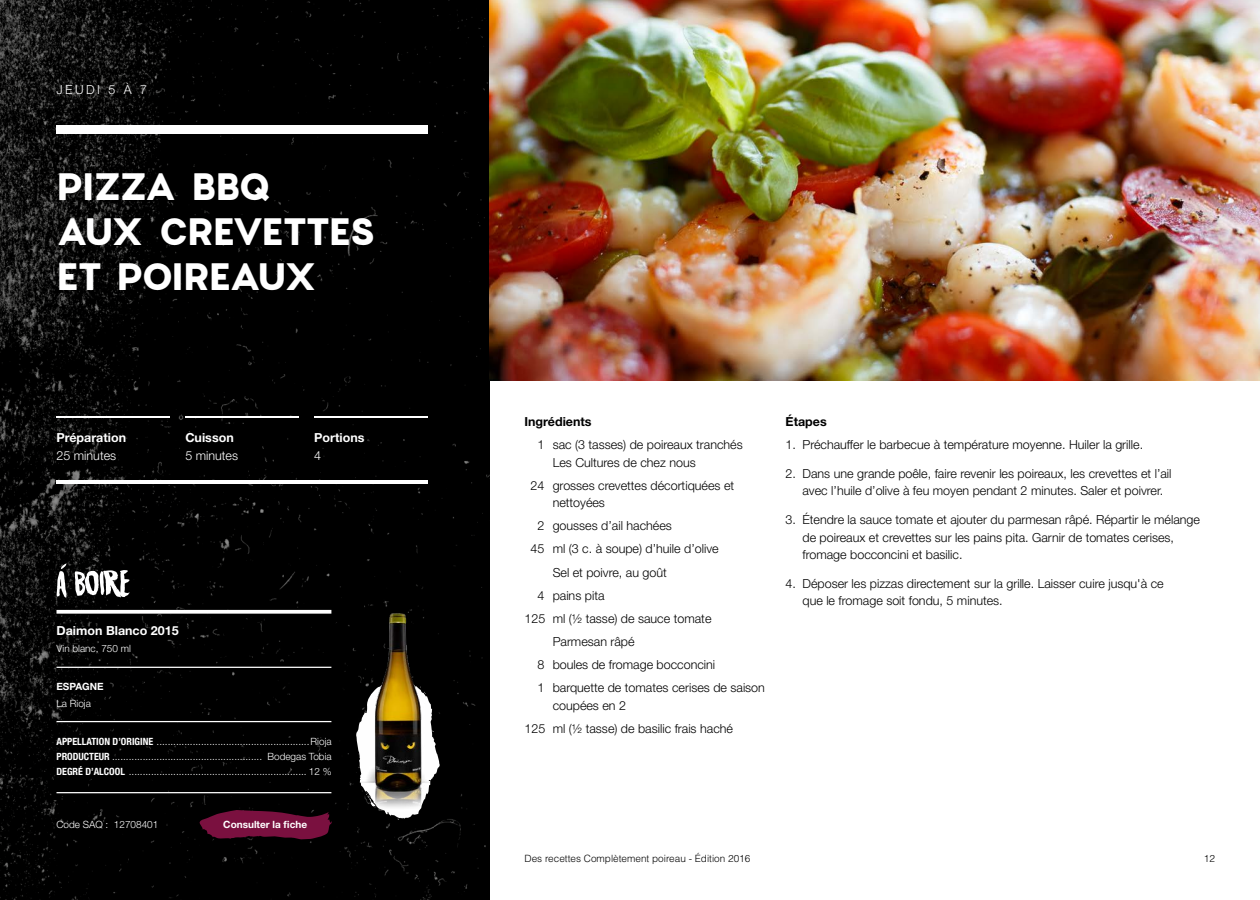
<style>
.page{position:relative;width:1260px;height:900px;background:#fff}
.page>*{position:absolute;margin:0;border:0;box-sizing:border-box;transform-origin:0 0}
.t1{font:700 37.5px/45px "Charlevoix Pro";letter-spacing:-.05em;color:#fff}
.t2{font:300 12.5px/17.5px "Helvetica Neue LT Std";color:#000}
.t3{font:700 12.5px "Helvetica Neue LT Std";color:#fff}
.t4{font:300 12.5px "Helvetica Neue LT Std";color:#fff}
.t5{font:700 12.5px "Helvetica Neue LT Std";color:#000}
.t6{font:300 10px/15px "Helvetica Neue LT Std";color:#fff;text-align:justify}
.t7{font:300 10px "Helvetica LT Std";color:#000}
.t8{font:700 10px "Helvetica Neue LT Std";color:#fff}
.s1{font-weight:700;font-stretch:condensed}
</style>
<div class="page">
<img style="left:0;top:0;width:489px;height:900px">
<div style="left:56px;top:125px;width:372px;height:9px;background:#fff"></div>
<hr style="left:56px;top:481px;width:372px;height:3px;background:#fff">
<hr style="left:56px;top:416px;width:114px;height:2px;background:#fff">
<hr style="left:185px;top:416px;width:114px;height:2px;background:#fff">
<hr style="left:314px;top:416px;width:114px;height:2px;background:#fff">
<svg style="left:56px;top:563px;width:11px;height:35px"></svg>
<svg style="left:75px;top:570px;width:55px;height:27px"></svg>
<hr style="left:56px;top:667px;width:275px;height:1px;background:#fff">
<svg style="left:56px;top:610px;width:275px;height:4px"></svg>
<hr style="left:56px;top:721px;width:275px;height:1px;background:#fff">
<hr style="left:56px;top:792px;width:275px;height:1px;background:#fff">
<img style="left:351px;top:612px;width:91px;height:215px">
<img style="left:489px;top:0;width:771px;height:380px">
<svg style="left:200px;top:810px;width:132px;height:29px;background:#5f0c31"></svg>
<p class="t4" style="left:57px;top:81px;width:92px">JEUDI 5 À 7</p>
<h1 class="t1" style="left:56px;top:164px;width:320px">PIZZA BBQ<br>AUX CREVETTES<br>ET POIREAUX</h1>
<p class="t3" style="left:56px;top:430px;width:71px">Préparation</p>
<p class="t4" style="left:56px;top:447px;width:61px">25 minutes</p>
<p class="t3" style="left:185px;top:430px;width:50px">Cuisson</p>
<p class="t4" style="left:185px;top:447px;width:54px">5 minutes</p>
<p class="t3" style="left:314px;top:430px;width:52px">Portions</p>
<p class="t4" style="left:314px;top:447px;width:8px">4</p>
<p class="t3" style="left:56px;top:623px;width:124px">Daimon Blanco 2015</p>
<p class="t6" style="left:56px;top:641px;width:76px">Vin blanc, 750 ml</p>
<p class="t8" style="left:56px;top:680px;width:49px">ESPAGNE</p>
<p class="t6" style="left:56px;top:696px;width:36px">La Rioja</p>
<p class="t6" style="left:56px;top:734px;width:277px"><span class="s1">APPELLATION D’ORIGINE</span> .......................................................Rioja <span class="s1">PRODUCTEUR</span> ...................................................... Bodegas Tobia <span class="s1">DEGRÉ D’ALCOOL</span> ................................................................ 12 %</p>
<p class="t6" style="left:56px;top:817px;width:103px">Code SAQ : 12708401</p>
<p class="t8" style="left:223px;top:818px;width:85px">Consulter la fiche</p>
<p class="t5" style="left:525px;top:414px;width:69px">Ingrédients</p>
<p class="t2" style="left:553px;top:436px;width:192px;text-indent:-15px">1 sac (3 tasses) de poireaux tranchés<br>Les Cultures de chez nous</p>
<p class="t2" style="left:553px;top:476px;width:183px;text-indent:-22px">24 grosses crevettes décortiquées et nettoyées</p>
<p class="t2" style="left:538px;top:517px;width:136px">2 gousses d’ail hachées</p>
<p class="t2" style="left:531px;top:540px;width:190px">45 ml (3 c. à soupe) d’huile d’olive</p>
<p class="t2" style="left:553px;top:563px;width:116px">Sel et poivre, au goût</p>
<p class="t2" style="left:538px;top:586px;width:68px">4 pains pita</p>
<p class="t2" style="left:525px;top:609px;width:188px">125 ml (½ tasse) de sauce tomate</p>
<p class="t2" style="left:553px;top:632px;width:83px">Parmesan râpé</p>
<p class="t2" style="left:538px;top:656px;width:179px">8 boules de fromage bocconcini</p>
<p class="t2" style="left:538px;top:679px;width:229px">1 barquette de tomates cerises de saison</p>
<p class="t2" style="left:525px;top:693px;width:210px;line-height:23.1px;text-indent:28px">coupées en 2<br>125 ml (½ tasse) de basilic frais haché</p>
<p class="t5" style="left:786px;top:414px;width:43px">Étapes</p>
<p class="t2" style="left:786px;top:436px;width:359px">1. Préchauffer le barbecue à température moyenne. Huiler la grille.</p>
<p class="t2" style="left:802px;top:464px;width:371px;text-indent:-17px">2. Dans une grande poêle, faire revenir les poireaux, les crevettes et l’ail avec l’huile d’olive à feu moyen pendant 2 minutes. Saler et poivrer.</p>
<p class="t2" style="left:802px;top:511px;width:399px;text-indent:-17px">3. Étendre la sauce tomate et ajouter du parmesan râpé. Répartir le mélange de poireaux et crevettes sur les pains pita. Garnir de tomates cerises, fromage bocconcini et basilic.</p>
<p class="t2" style="left:802px;top:574px;width:363px;text-indent:-17px">4. Déposer les pizzas directement sur la grille. Laisser cuire jusqu'à ce que le fromage soit fondu, 5 minutes.</p>
<p class="t7" style="left:525px;top:852px;width:227px">Des recettes Complètement poireau - Édition 2016</p>
<p class="t7" style="left:1204px;top:852px;width:13px">12</p>
</div>
